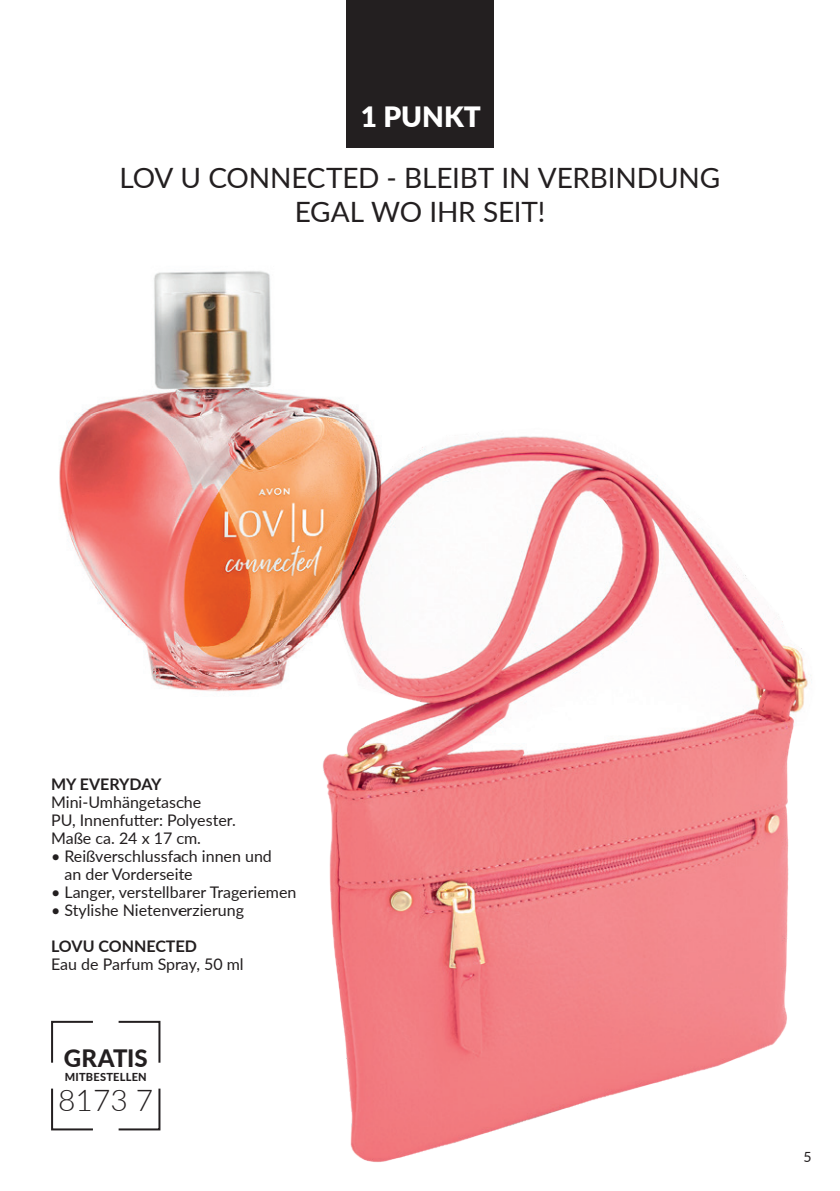
<style>
.page{position:relative;width:840px;height:1191px;background:#fff}
.page>*{position:absolute;margin:0;border:0;box-sizing:border-box;transform-origin:0 0}
.t1{font:300 30px "Lato";color:#231f20}
.t2{font:28px/33.6px "Lato";letter-spacing:-.005em;color:#231f20;text-align:center}
.t3{font:900 28px "Lato";color:#fff}
.t4{font:800 24px "Lato";color:#231f20}
.t5{font:16px/18px "Lato";color:#231f20}
.t6{font:700 16px "Lato";color:#231f20}
.t7{font:14px "Lato";color:#231f20}
.t8{font:800 11px "Lato";letter-spacing:.025em;color:#231f20}
</style>
<div class="page">
<img style="left:59px;top:272px;width:122px;height:417px">
<div style="left:346px;top:0;width:148px;height:147px;background:#231f20"></div>
<svg style="left:51px;top:1088px;width:42px;height:43px"></svg>
<svg style="left:118px;top:1088px;width:43px;height:43px"></svg>
<svg style="left:51px;top:1020px;width:42px;height:43px"></svg>
<svg style="left:118px;top:1020px;width:43px;height:43px"></svg>
<img style="left:181px;top:271px;width:631px;height:891px">
<h2 class="t3" style="left:360px;top:96px;width:122px">1 PUNKT</h2>
<h2 class="t2" style="left:119px;top:160px;width:602px">LOV U CONNECTED - BLEIBT IN VERBINDUNG<br>EGAL WO IHR SEIT!</h2>
<p class="t6" style="left:51px;top:772px;width:112px">MY EVERYDAY</p>
<p class="t5" style="left:51px;top:792px;width:186px">Mini-Umhängetasche<br>PU, Innenfutter: Polyester.<br>Maße ca. 24 x 17 cm.</p>
<p class="t5" style="left:64px;top:846px;width:209px;text-indent:-13px">• Reißverschlussfach innen und an der Vorderseite</p>
<p class="t5" style="left:51px;top:882px;width:247px">• Langer, verstellbarer Trageriemen</p>
<p class="t5" style="left:51px;top:900px;width:194px">• Stylishe Nietenverzierung</p>
<p class="t6" style="left:51px;top:934px;width:147px">LOVU CONNECTED</p>
<p class="t5" style="left:51px;top:954px;width:194px">Eau de Parfum Spray, 50 ml</p>
<h3 class="t4" style="left:64px;top:1040px;width:85px">GRATIS</h3>
<p class="t8" style="left:65px;top:1068px;width:83px">MITBESTELLEN</p>
<h1 class="t1" style="left:58px;top:1079px;width:96px">8173 7</h1>
<p class="t7" style="left:803px;top:1147px;width:10px">5</p>
</div>
